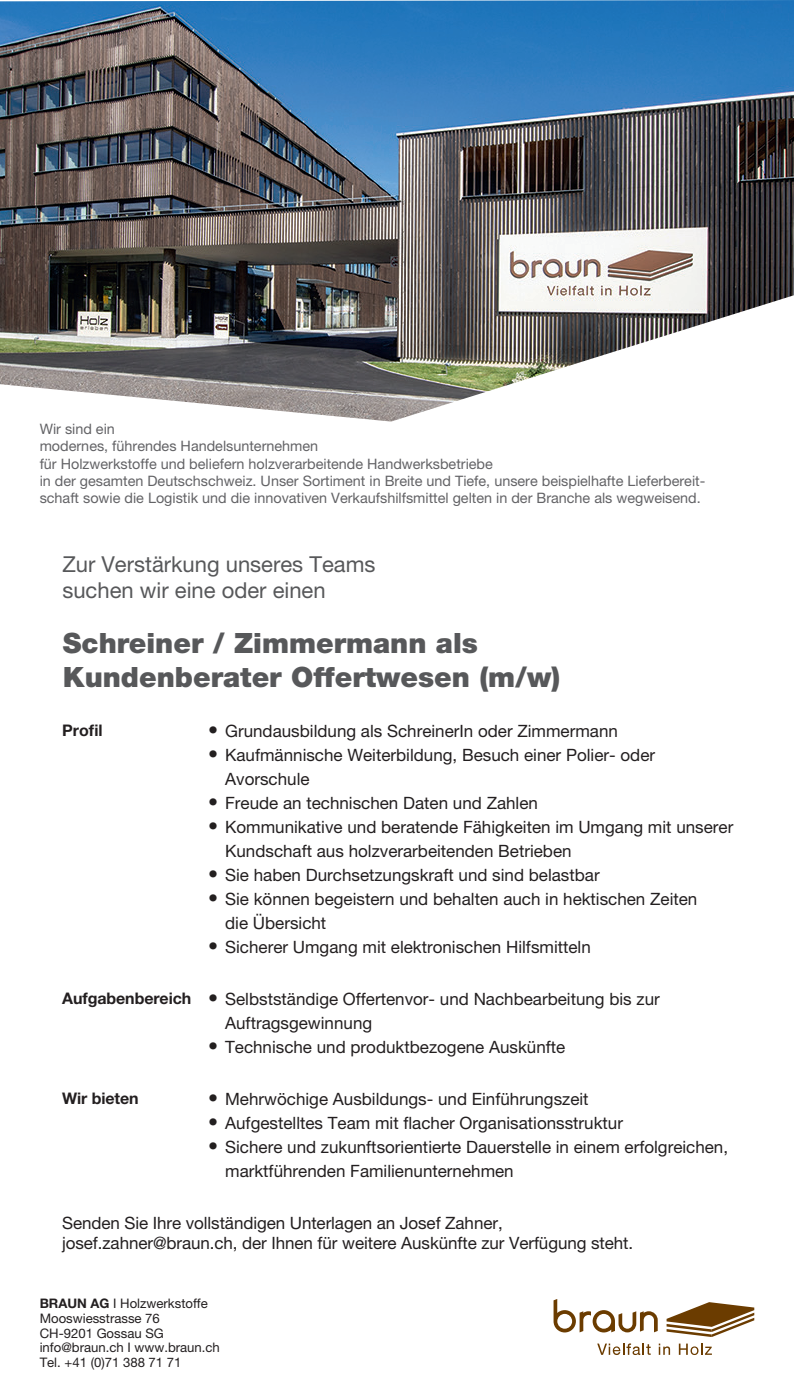
<style>
.page{position:relative;width:794px;height:1389px;background:#fff}
.page>*{position:absolute;margin:0;border:0;box-sizing:border-box;transform-origin:0 0}
.t1{font:900 28px/34px "Helvetica Neue LT Pro";color:#57585a}
.t2{font:22px/26.4px "Helvetica Neue LT Pro";color:#57585a}
.t3{font:17px/24px "Helvetica Neue LT Pro";color:#231f20}
.t4{font:700 16px "Helvetica Neue LT Pro";letter-spacing:-.005em;color:#231f20}
.t5{font:14.4px/17.2px "Helvetica Neue LT Pro";color:#636366}
.t6{font:13.2px/14.6px "Helvetica Neue LT Pro";color:#231f20}
.s1{font-weight:700;font-size:20px}
.s2{font-weight:700;font-size:16px}
.s3{font-weight:700}
</style>
<div class="page">
<img style="left:0;top:0;width:794px;height:422px">
<svg style="left:553px;top:1299px;width:104px;height:33px"></svg>
<svg style="left:666px;top:1302px;width:88px;height:35px"></svg>
<svg style="left:597px;top:1343px;width:53px;height:12px"></svg>
<svg style="left:659px;top:1344px;width:11px;height:11px"></svg>
<svg style="left:679px;top:1344px;width:33px;height:11px"></svg>
<p class="t5" style="left:40px;top:420px;width:667px">Wir sind ein<br>modernes, führendes Handelsunternehmen<br>für Holzwerkstoffe und beliefern holzverarbeitende Handwerksbetriebe<br>in der gesamten Deutschschweiz. Unser Sortiment in Breite und Tiefe, unsere beispielhafte Lieferbereit&shy;schaft sowie die Logistik und die innovativen Verkaufshilfsmittel gelten in der Branche als wegweisend.</p>
<p class="t2" style="left:62px;top:551px;width:314px">Zur Verstärkung unseres Teams suchen wir eine oder einen</p>
<h1 class="t1" style="left:63px;top:626px;width:499px">Schreiner / Zimmermann als<br>Kundenberater Offertwesen (m/w)</h1>
<p class="t4" style="left:62px;top:720px;width:42px">Profil</p>
<p class="t3" style="left:208px;top:718px;width:411px"><span class="s1">•</span> Grundausbildung als SchreinerIn oder Zimmermann</p>
<p class="t3" style="left:225px;top:742px;width:431px;text-indent:-17px"><span class="s1">•</span> Kaufmännische Weiterbildung, Besuch einer Polier- oder<br>Avorschule</p>
<p class="t3" style="left:208px;top:790px;width:331px"><span class="s1">•</span> Freude an technischen Daten und Zahlen</p>
<p class="t3" style="left:225px;top:814px;width:509px;text-indent:-17px"><span class="s1">•</span> Kommunikative und beratende Fähigkeiten im Umgang mit unserer<br>Kundschaft aus holzverarbeitenden Betrieben</p>
<p class="t3" style="left:208px;top:862px;width:393px"><span class="s1">•</span> Sie haben Durchsetzungskraft und sind belastbar</p>
<p class="t3" style="left:225px;top:886px;width:474px;text-indent:-17px"><span class="s1">•</span> Sie können begeistern und behalten auch in hektischen Zeiten die Übersicht</p>
<p class="t3" style="left:208px;top:934px;width:384px"><span class="s1">•</span> Sicherer Umgang mit elektronischen Hilfsmitteln</p>
<p class="t3" style="left:225px;top:986px;width:436px;text-indent:-163px"><span class="s2">Aufgabenbereich</span> <span class="s1">•</span> Selbstständige Offertenvor- und Nachbearbeitung bis zur<br>Auftragsgewinnung</p>
<p class="t3" style="left:208px;top:1034px;width:359px"><span class="s1">•</span> Technische und produktbezogene Auskünfte</p>
<p class="t4" style="left:62px;top:1089px;width:78px">Wir bieten</p>
<p class="t3" style="left:208px;top:1087px;width:382px"><span class="s1">•</span> Mehrwöchige Ausbildungs- und Einführungszeit</p>
<p class="t3" style="left:208px;top:1111px;width:416px"><span class="s1">•</span> Aufgestelltes Team mit flacher Organisationsstruktur</p>
<p class="t3" style="left:225px;top:1135px;width:504px;text-indent:-17px"><span class="s1">•</span> Sichere und zukunftsorientierte Dauerstelle in einem erfolgreichen, marktführenden Familienunternehmen</p>
<p class="t3" style="left:62px;top:1212px;width:572px;line-height:20.4px">Senden Sie Ihre vollständigen Unterlagen an Josef Zahner, josef.zahner@braun.ch, der Ihnen für weitere Auskünfte zur Verfügung steht.</p>
<p class="t6" style="left:40px;top:1296px;width:182px"><span class="s3">BRAUN AG</span> I Holzwerkstoffe<br>Mooswiesstrasse 76<br>CH-9201 Gossau SG info@braun.ch I www.braun.ch<br>Tel. +41 (0)71 388 71 71</p>
</div>
